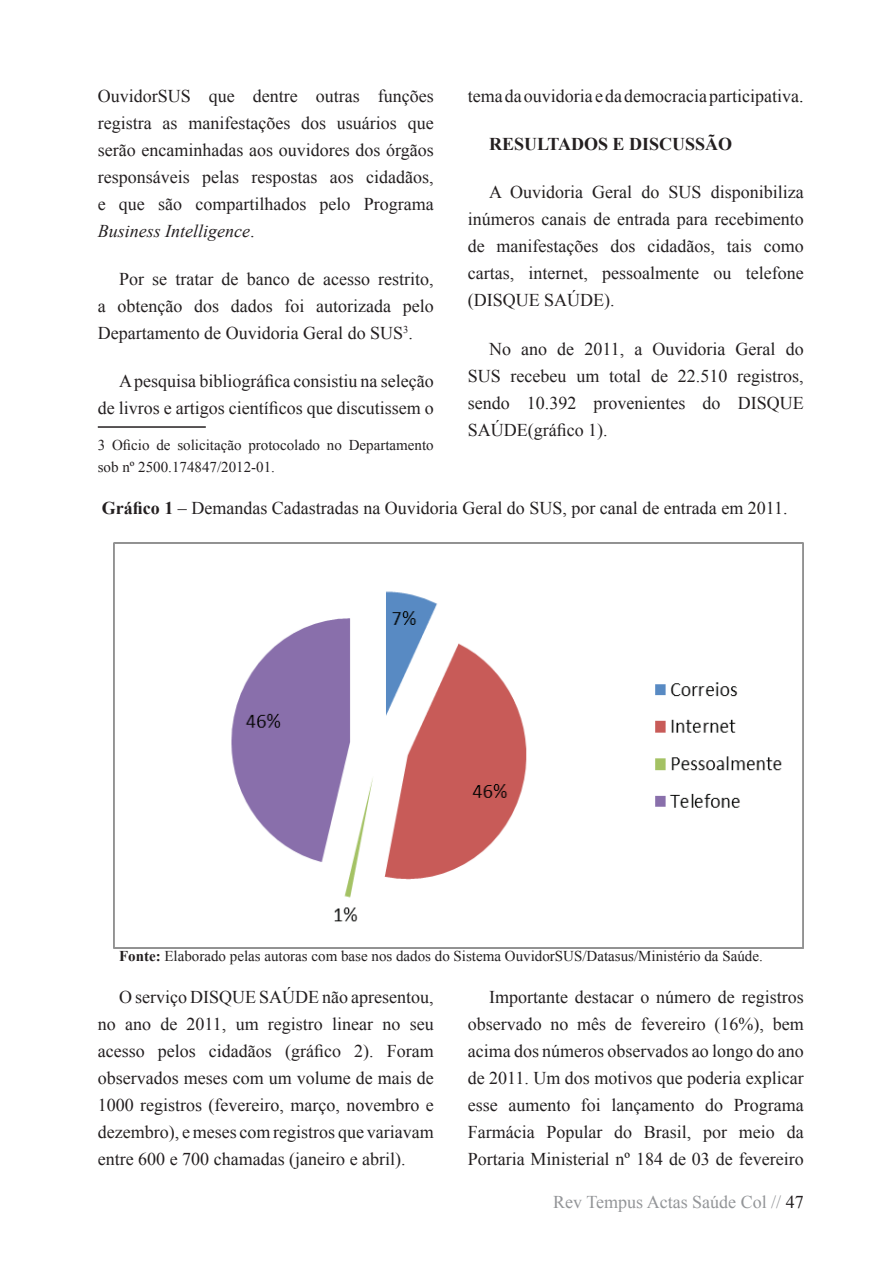
<style>
.page{position:relative;width:893px;height:1263px;background:#fff}
.page>*{position:absolute;margin:0;border:0;box-sizing:border-box;transform-origin:0 0}
.t1{font:18px/27px "Times New Roman";color:#231f20;text-align:justify}
.t2{font:18px "Times New Roman";color:#939598}
.t3{font:700 18px "Times New Roman";color:#231f20}
.t4{font:15px/22.5px "Times New Roman";color:#231f20}
.s1{font-style:italic}
.s2{color:#040503}
.s3{font-weight:700}
.s4{color:#231f20}
</style>
<div class="page">
<hr style="left:98px;top:426px;width:108px;height:2px;background:#231f20">
<img style="left:113px;top:542px;width:691px;height:406px">
<p class="t1" style="left:98px;top:82px;width:337px">OuvidorSUS que dentre outras funções registra as manifestações dos usuários que serão encaminhadas aos ouvidores dos órgãos responsáveis pelas respostas aos cidadãos, e que são compartilhados pelo Programa <span class="s1">Business Intelligence</span>.</p>
<p class="t1" style="left:98px;top:265px;width:337px;text-indent:21px">Por se tratar de banco de acesso restrito, a obtenção dos dados foi autorizada pelo Departamento de Ouvidoria Geral do SUS<sup>3</sup>.</p>
<p class="t1" style="left:98px;top:367px;width:337px;text-align:right">A pesquisa bibliográfica consistiu na seleção de livros e artigos científicos que discutissem o</p>
<p class="t4" style="left:98px;top:433px;width:337px">3 Oficio de solicitação protocolado no Departamento sob nº 2500.174847/2012-01.</p>
<p class="t1" style="left:468px;top:82px;width:337px">tema da ouvidoria e da democraciaparticipativa<span class="s2">.</span></p>
<p class="t3" style="left:489px;top:132px;width:245px">RESULTADOS E DISCUSSÃO</p>
<p class="t1" style="left:468px;top:178px;width:337px;text-indent:21px">A Ouvidoria Geral do SUS disponibiliza inúmeros canais de entrada para recebimento de manifestações dos cidadãos, tais como cartas, internet, pessoalmente ou telefone (DISQUE SAÚDE).</p>
<p class="t1" style="left:468px;top:335px;width:337px;text-indent:21px">No ano de 2011, a Ouvidoria Geral do SUS recebeu um total de 22.510 registros, sendo 10.392 provenientes do DISQUE SAÚDE(gráfico 1).</p>
<p class="t1" style="left:102px;top:494px;width:687px"><span class="s3">Gráfico 1</span> – Demandas Cadastradas na Ouvidoria Geral do SUS, por canal de entrada em 2011.</p>
<p class="t4" style="left:119px;top:944px;width:645px"><span class="s3">Fonte:</span> Elaborado pelas autoras com base nos dados do Sistema OuvidorSUS/Datasus/Ministério da Saúde.</p>
<p class="t1" style="left:98px;top:983px;width:337px;text-indent:21px">O serviço DISQUE SAÚDE não apresentou, no ano de 2011, um registro linear no seu acesso pelos cidadãos (gráfico 2). Foram observados meses com um volume de mais de 1000 registros (fevereiro, março, novembro e dezembro), e meses com registros que variavam entre 600 e 700 chamadas (janeiro e abril).</p>
<p class="t1" style="left:468px;top:983px;width:337px;text-indent:21px">Importante destacar o número de registros observado no mês de fevereiro (16%), bem acima dos números observados ao longo do ano de 2011. Um dos motivos que poderia explicar esse aumento foi lançamento do Programa Farmácia Popular do Brasil, por meio da Portaria Ministerial nº 184 de 03 de fevereiro</p>
<p class="t2" style="left:553px;top:1190px;width:252px">Rev Tempus Actas Saúde Col // <span class="s4">47</span></p>
</div>
